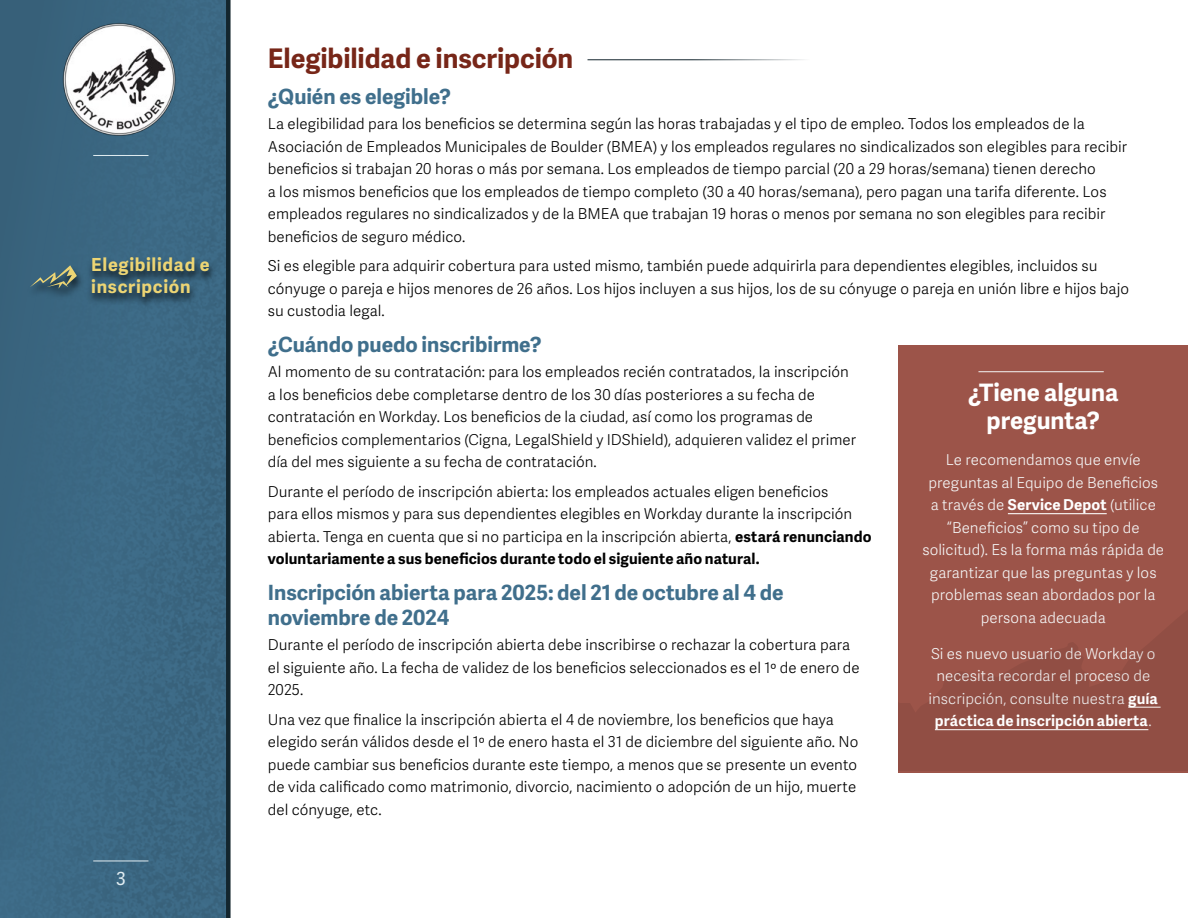
<style>
.page{position:relative;width:1188px;height:918px;background:#fff}
.page>*{position:absolute;margin:0;border:0;box-sizing:border-box;transform-origin:0 0}
.t1{font:700 27px "Adelle Sans EXT";letter-spacing:-.005em;color:#772618}
.callout_head{font:700 24px/28.8px "Adelle Sans EXT";color:#fff;text-align:center}
.t2{font:700 21px/25.2px "Adelle Sans EXT";color:#406f8c}
.t3{font:700 18px/21.6px "Adelle Sans EXT";letter-spacing:.04em;color:#edd574}
.t4{font:18px "Adelle Sans EXT";color:#e2edf2}
.t5{font:300 15px/22.5px "Adelle Sans EXT";letter-spacing:.005em;color:#000}
.callout_p{font:300 15px/22.5px "Adelle Sans EXT";letter-spacing:.005em;color:#f4f4f4;text-align:center}
.s1{font-weight:700}
.s2{font-weight:700;color:#fff}
</style>
<div class="page">
<div style="left:1px;top:0;width:225px;height:918px;background:#3c6883"></div>
<div style="left:1px;top:0;width:188px;height:860px;background:#3b6782"></div>
<div style="left:226px;top:0;width:5px;height:918px;background:#13252d"></div>
<img style="left:63px;top:23px;width:113px;height:113px">
<hr style="left:93px;top:861px;width:55px;height:1px;background:#e2edf2">
<hr style="left:93px;top:155px;width:55px;height:1px;background:#e2edf2">
<div style="left:87px;top:257px;width:130px;height:53px;background:#000;opacity:.75"></div>
<div style="left:26px;top:266px;width:59px;height:35px;background:#000;opacity:.75"></div>
<svg style="left:30px;top:265px;width:47px;height:24px"></svg>
<hr style="left:588px;top:59px;width:222px;height:1px;background:#13252d">
<div style="left:899px;top:345px;width:289px;height:427px;background:#9c5449"></div>
<hr style="left:1008px;top:513px;width:99px;height:1px;background:#fff">
<svg style="left:899px;top:611px;width:289px;height:159px;fill:#914e44"></svg>
<hr style="left:978px;top:371px;width:126px;height:1px;background:#f4f4f4">
<p class="t3" style="left:91px;top:252px;width:120px">Elegibilidad e inscripción</p>
<p class="t4" style="left:116px;top:865px;width:11px">3</p>
<h1 class="t1" style="left:268px;top:36px;width:307px">Elegibilidad e inscripción</h1>
<h2 class="t2" style="left:268px;top:82px;width:185px">¿Quién es elegible?</h2>
<p class="t5" style="left:268px;top:112px;width:861px">La elegibilidad para los beneficios se determina según las horas trabajadas y el tipo de empleo. Todos los empleados de la Asociación de Empleados Municipales de Boulder (BMEA) y los empleados regulares no sindicalizados son elegibles para recibir beneficios si trabajan 20 horas o más por semana. Los empleados de tiempo parcial (20 a 29 horas/semana) tienen derecho<br>a los mismos beneficios que los empleados de tiempo completo (30 a 40 horas/semana), pero pagan una tarifa diferente. Los empleados regulares no sindicalizados y de la BMEA que trabajan 19 horas o menos por semana no son elegibles para recibir beneficios de seguro médico.</p>
<p class="t5" style="left:268px;top:254px;width:863px">Si es elegible para adquirir cobertura para usted mismo, también puede adquirirla para dependientes elegibles, incluidos su cónyuge o pareja e hijos menores de 26 años. Los hijos incluyen a sus hijos, los de su cónyuge o pareja en unión libre e hijos bajo su custodia legal.</p>
<h2 class="t2" style="left:268px;top:330px;width:275px">¿Cuándo puedo inscribirme?</h2>
<p class="t5" style="left:268px;top:360px;width:590px">Al momento de su contratación: para los empleados recién contratados, la inscripción a los beneficios debe completarse dentro de los 30 días posteriores a su fecha de contratación en Workday. Los beneficios de la ciudad, así como los programas de beneficios complementarios (Cigna, LegalShield y IDShield), adquieren validez el primer día del mes siguiente a su fecha de contratación.</p>
<p class="t5" style="left:268px;top:479px;width:605px">Durante el período de inscripción abierta: los empleados actuales eligen beneficios<br>para ellos mismos y para sus dependientes elegibles en Workday durante la inscripción abierta. Tenga en cuenta que si no participa en la inscripción abierta, <span class="s1">estará renunciando voluntariamente a sus beneficios durante todo el siguiente año natural.</span></p>
<h2 class="t2" style="left:268px;top:578px;width:517px">Inscripción abierta para 2025: del 21 de octubre al 4 de noviembre de 2024</h2>
<p class="t5" style="left:268px;top:633px;width:593px">Durante el período de inscripción abierta debe inscribirse o rechazar la cobertura para el siguiente año. La fecha de validez de los beneficios seleccionados es el 1º de enero de<br>2025.</p>
<p class="t5" style="left:268px;top:707px;width:592px">Una vez que finalice la inscripción abierta el 4 de noviembre, los beneficios que haya elegido serán válidos desde el 1º de enero hasta el 31 de diciembre del siguiente año. No puede cambiar sus beneficios durante este tiempo, a menos que se presente un evento de vida calificado como matrimonio, divorcio, nacimiento o adopción de un hijo, muerte del cónyuge, etc.</p>
<h2 class="callout_head" style="left:968px;top:376px;width:152px">¿Tiene alguna pregunta?</h2>
<p class="callout_p" style="left:922px;top:448px;width:243px">Le recomendamos que envíe preguntas al Equipo de Beneficios<br>a través de <span class="s2">Service Depot</span> (utilice “Beneficios” como su tipo de solicitud). Es la forma más rápida de garantizar que las preguntas y los problemas sean abordados por la persona adecuada</p>
<p class="callout_p" style="left:929px;top:641px;width:231px">Si es nuevo usuario de Workday o necesita recordar el proceso de inscripción, consulte nuestra <span class="s2">guía práctica de inscripción abierta</span>.</p>
</div>
